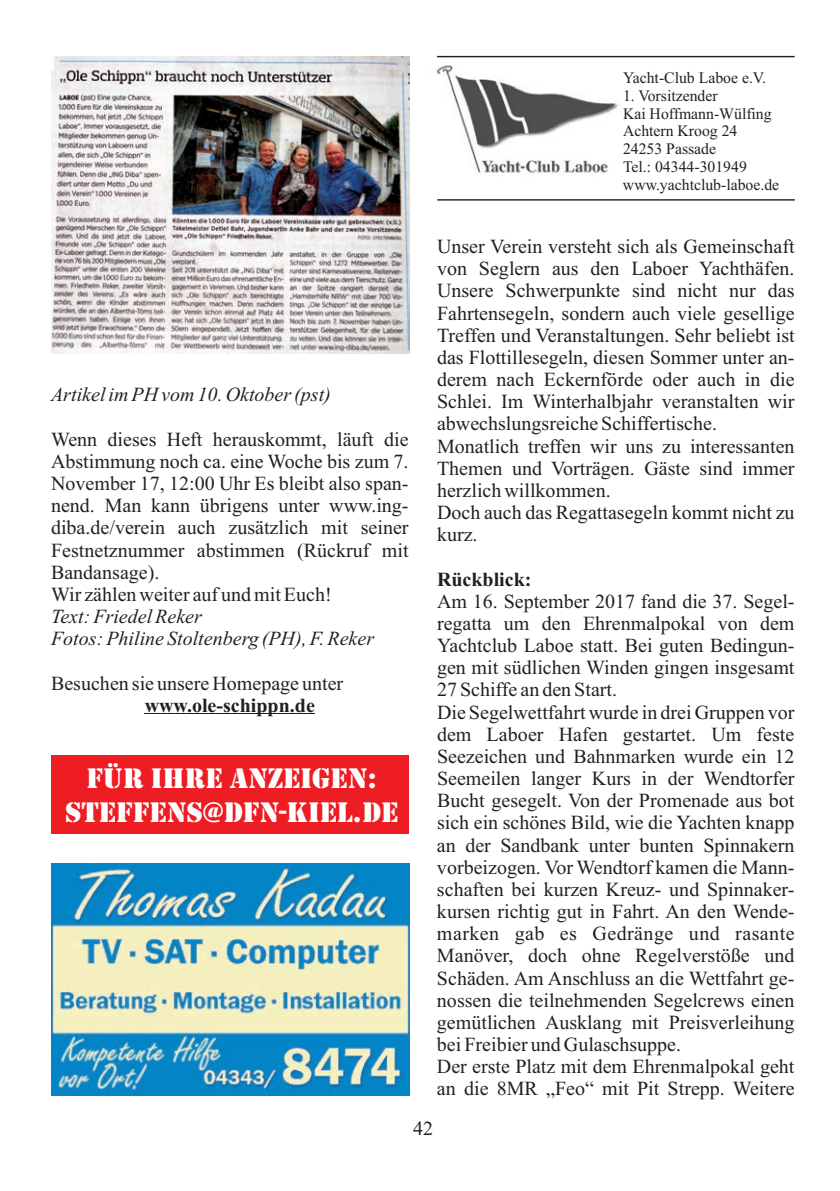
<style>
.page{position:relative;width:840px;height:1191px;background:#fff}
.page>*{position:absolute;margin:0;border:0;box-sizing:border-box;transform-origin:0 0}
.t1{font:29.4px/34.8px "Stencil";color:#fff;text-align:center}
.t2{font:20px/22.2px "Times New Roman";color:#231f20}
.t3{font:italic 20px/22.2px "Times New Roman";color:#231f20}
.t4{font:700 20px "Times New Roman";color:#231f20}
.t5{font:16px/17.8px "Times New Roman";color:#231f20}
</style>
<div class="page">
<hr style="left:145px;top:713px;width:170px;height:1px;background:#231f20">
<img style="left:52px;top:56px;width:357px;height:297px">
<img style="left:436px;top:55px;width:186px;height:119px">
<hr style="left:437px;top:56px;width:357px;height:1px;background:#231f20">
<hr style="left:437px;top:199px;width:357px;height:2px;background:#231f20">
<img style="left:51px;top:863px;width:358px;height:232px">
<div style="left:51px;top:755px;width:357px;height:78px;background:#ee1d23"></div>
<p class="t3" style="left:51px;top:385px;width:281px">Artikel im PH vom 10. Oktober (pst)</p>
<p class="t2" style="left:51px;top:430px;width:359px">Wenn dieses Heft herauskommt, läuft die Abstimmung noch ca. eine Woche bis zum 7.<br>November 17, 12:00 Uhr Es bleibt also span&shy;nend. Man kann übrigens unter www.ing&shy;diba.de/verein auch zusätzlich mit seiner Festnetznummer abstimmen (Rückruf mit Bandansage).<br>Wir zählen weiter auf und mit Euch!</p>
<p class="t3" style="left:51px;top:607px;width:324px">Text: Friedel Reker<br>Fotos: Philine Stoltenberg (PH), F. Reker</p>
<p class="t2" style="left:51px;top:673px;width:293px">Besuchen sie unsere Homepage unter</p>
<p class="t4" style="left:145px;top:698px;width:172px">www.ole-schippn.de</p>
<h1 class="t1" style="left:65px;top:760px;width:335px">FÜR IHRE ANZEIGEN:<br>STEFFENS@DFN-KIEL.DE</h1>
<p class="t5" style="left:622px;top:70px;width:145px">Yacht-Club Laboe e.V.</p>
<p class="t5" style="left:622px;top:88px;width:158px">1. Vorsitzender<br>Kai Hoffmann-Wülfing<br>Achtern Kroog 24<br>24253 Passade<br>Tel.: 04344-301949 www.yachtclub-laboe.de</p>
<p class="t2" style="left:437px;top:237px;width:359px">Unser Verein versteht sich als Gemeinschaft von Seglern aus den Laboer Yachthäfen.<br>Unsere Schwerpunkte sind nicht nur das Fahrtensegeln, sondern auch viele gesellige Treffen und Veranstaltungen. Sehr beliebt ist das Flottillesegeln, diesen Sommer unter an&shy;derem nach Eckernförde oder auch in die Schlei. Im Winterhalbjahr veranstalten wir abwechslungsreiche Schiffertische.<br>Monatlich treffen wir uns zu interessanten Themen und Vorträgen. Gäste sind immer herzlich willkommen.<br>Doch auch das Regattasegeln kommt nicht zu kurz.</p>
<p class="t4" style="left:437px;top:572px;width:96px">Rückblick:</p>
<p class="t2" style="left:436px;top:592px;width:359px">Am 16. September 2017 fand die 37. Segel&shy;regatta um den Ehrenmalpokal von dem Yachtclub Laboe statt. Bei guten Bedingun&shy;gen mit südlichen Winden gingen insgesamt 27 Schiffe an den Start.<br>Die Segelwettfahrt wurde in drei Gruppen vor dem Laboer Hafen gestartet. Um feste Seezeichen und Bahnmarken wurde ein 12<br>Seemeilen langer Kurs in der Wendtorfer Bucht gesegelt. Von der Promenade aus bot sich ein schönes Bild, wie die Yachten knapp an der Sandbank unter bunten Spinnakern vorbeizogen. Vor Wendtorf kamen die Mann&shy;schaften bei kurzen Kreuz- und Spinnaker&shy;kursen richtig gut in Fahrt. An den Wende&shy;marken gab es Gedränge und rasante Manöver, doch ohne Regelverstöße und Schäden. Am Anschluss an die Wettfahrt ge&shy;nossen die teilnehmenden Segelcrews einen gemütlichen Ausklang mit Preisverleihung bei Freibier und Gulaschsuppe.<br>Der erste Platz mit dem Ehrenmalpokal geht an die 8MR „Feo“ mit Pit Strepp. Weitere</p>
<p class="t2" style="left:413px;top:1119px;width:21px">42</p>
</div>
